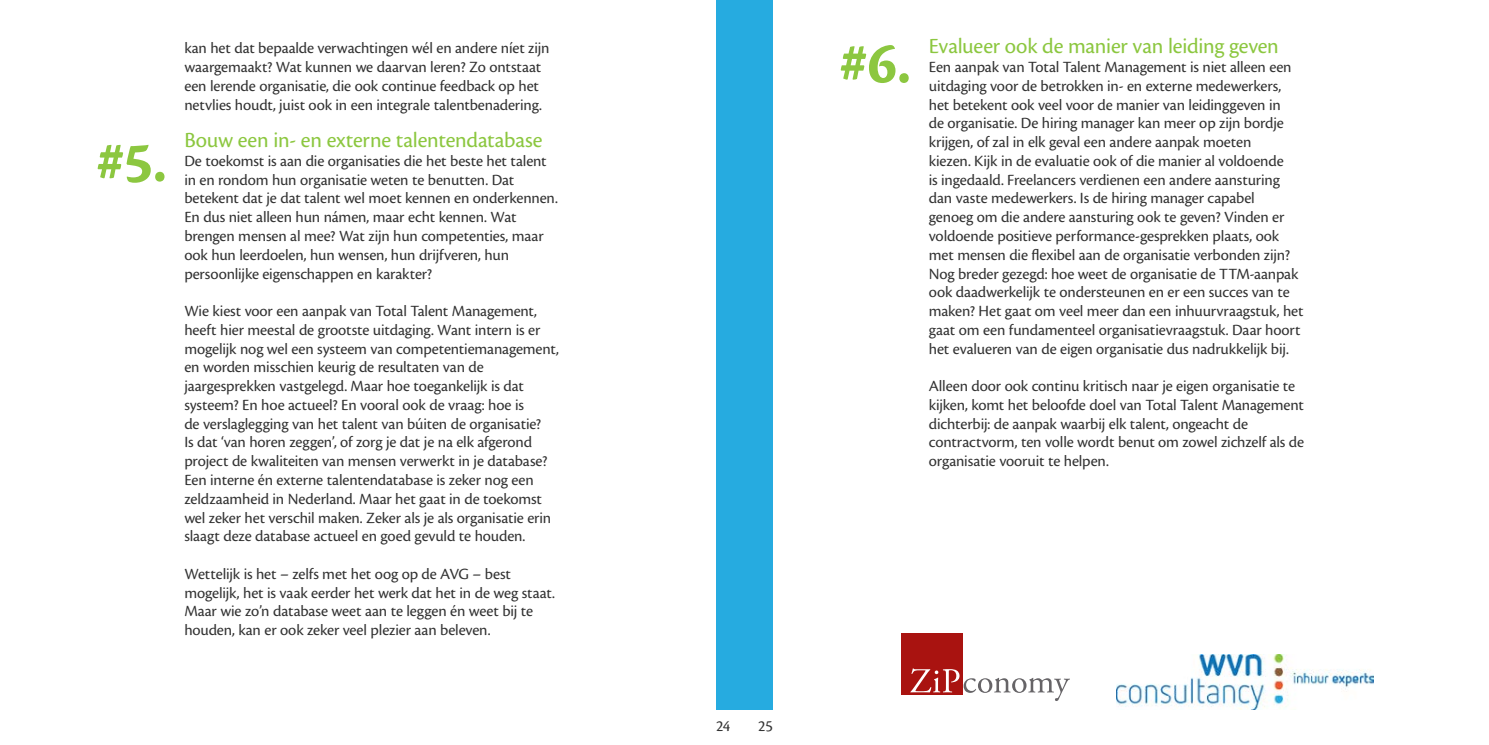
<style>
.page{position:relative;width:1489px;height:745px;background:#fff}
.page>*{position:absolute;margin:0;border:0;box-sizing:border-box;transform-origin:0 0}
.t1{font:700 60px "Cronos Pro";color:#8cc740}
.t2{font:22.5px "Cronos Pro";letter-spacing:-.01em;color:#8cc740}
.t3{font:16.25px/18.8px "Cronos Pro";letter-spacing:-.01em;color:#323232}
</style>
<div class="page">
<div style="left:716px;top:0;width:56px;height:709px;background:#26abe0"></div>
<img style="left:1116px;top:654px;width:257px;height:55px">
<div style="left:901px;top:632px;width:61px;height:61px;background:#a91310"></div>
<svg style="left:910px;top:667px;width:159px;height:33px"></svg>
<h1 class="t1" style="left:96px;top:128px;width:72px">#5.</h1>
<p class="t3" style="left:184px;top:39px;width:367px">kan het dat bepaalde verwachtingen wél en andere níet zijn waargemaakt? Wat kunnen we daarvan leren? Zo ontstaat een lerende organisatie, die ook continue feedback op het netvlies houdt, juist ook in een integrale talentbenadering.</p>
<h2 class="t2" style="left:184px;top:127px;width:360px">Bouw een in- en externe talentendatabase</h2>
<p class="t3" style="left:184px;top:151px;width:375px">De toekomst is aan die organisaties die het beste het talent in en rondom hun organisatie weten te benutten. Dat betekent dat je dat talent wel moet kennen en onderkennen.<br>En dus niet alleen hun námen, maar echt kennen. Wat brengen mensen al mee? Wat zijn hun competenties, maar ook hun leerdoelen, hun wensen, hun drijfveren, hun persoonlijke eigenschappen en karakter?</p>
<p class="t3" style="left:184px;top:301px;width:376px">Wie kiest voor een aanpak van Total Talent Management, heeft hier meestal de grootste uitdaging. Want intern is er mogelijk nog wel een systeem van competentiemanagement, en worden misschien keurig de resultaten van de jaargesprekken vastgelegd. Maar hoe toegankelijk is dat systeem? En hoe actueel? En vooral ook de vraag: hoe is<br>de verslaglegging van het talent van búiten de organisatie?<br>Is dat ‘van horen zeggen’, of zorg je dat je na elk afgerond project de kwaliteiten van mensen verwerkt in je database?<br>Een interne én externe talentendatabase is zeker nog een zeldzaamheid in Nederland. Maar het gaat in de toekomst wel zeker het verschil maken. Zeker als je als organisatie erin slaagt deze database actueel en goed gevuld te houden.</p>
<p class="t3" style="left:184px;top:564px;width:372px">Wettelijk is het – zelfs met het oog op de AVG – best mogelijk, het is vaak eerder het werk dat het in de weg staat.<br>Maar wie zo’n database weet aan te leggen én weet bij te houden, kan er ook zeker veel plezier aan beleven.</p>
<h1 class="t1" style="left:838px;top:29px;width:73px">#6.</h1>
<h2 class="t2" style="left:928px;top:33px;width:351px">Evalueer ook de manier van leiding geven</h2>
<p class="t3" style="left:928px;top:58px;width:376px">Een aanpak van Total Talent Management is niet alleen een uitdaging voor de betrokken in- en externe medewerkers, het betekent ook veel voor de manier van leidinggeven in<br>de organisatie. De hiring manager kan meer op zijn bordje krijgen, of zal in elk geval een andere aanpak moeten<br>kiezen. Kijk in de evaluatie ook of die manier al voldoende<br>is ingedaald. Freelancers verdienen een andere aansturing dan vaste medewerkers. Is de hiring manager capabel<br>genoeg om die andere aansturing ook te geven? Vinden er voldoende positieve performance-gesprekken plaats, ook met mensen die flexibel aan de organisatie verbonden zijn?<br>Nog breder gezegd: hoe weet de organisatie de TTM-aanpak ook daadwerkelijk te ondersteunen en er een succes van te maken? Het gaat om veel meer dan een inhuurvraagstuk, het gaat om een fundamenteel organisatievraagstuk. Daar hoort het evalueren van de eigen organisatie dus nadrukkelijk bij.</p>
<p class="t3" style="left:928px;top:376px;width:377px">Alleen door ook continu kritisch naar je eigen organisatie te kijken, komt het beloofde doel van Total Talent Management dichterbij: de aanpak waarbij elk talent, ongeacht de contractvorm, ten volle wordt benut om zowel zichzelf als de organisatie vooruit te helpen.</p>
<p class="t3" style="left:716px;top:716px;width:16px">24</p>
<p class="t3" style="left:758px;top:716px;width:16px">25</p>
</div>
